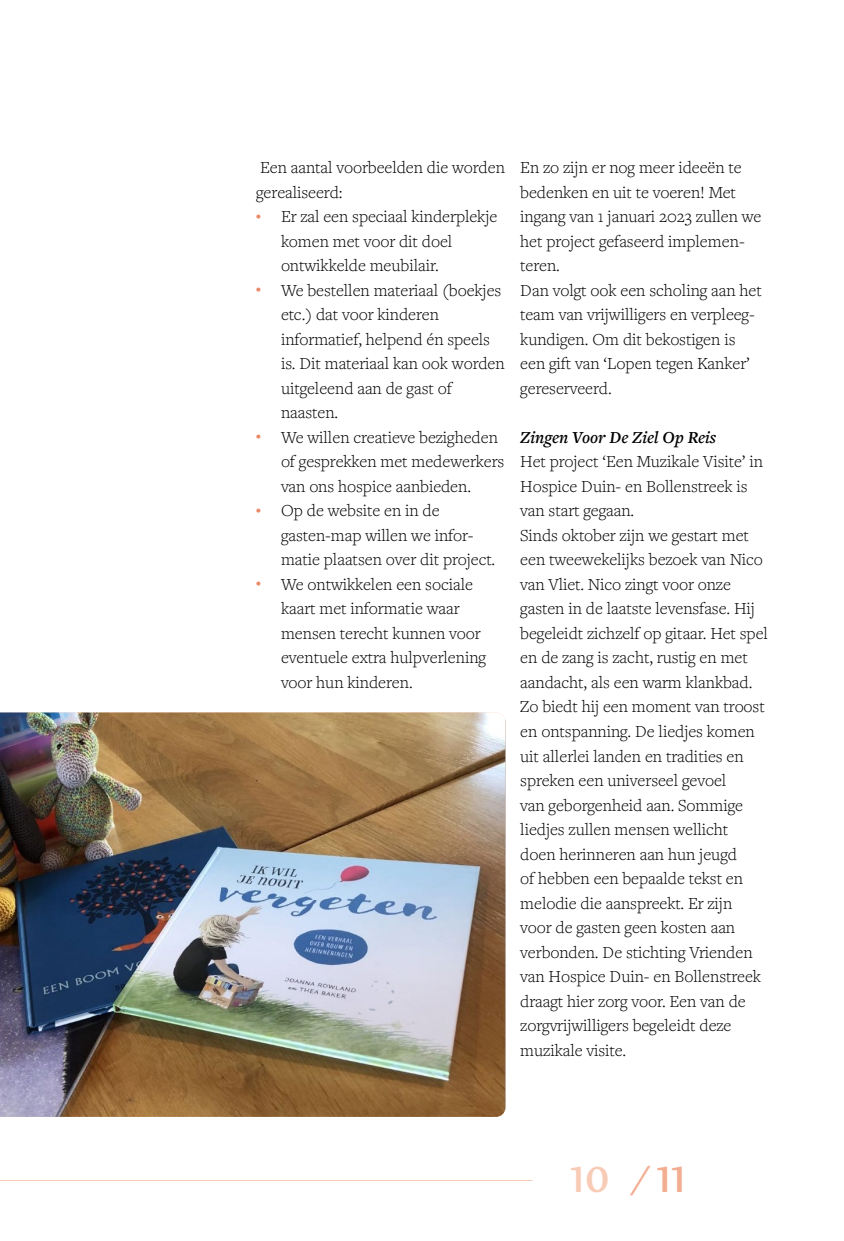
<style>
.page{position:relative;width:844px;height:1241px;background:#fff}
.page>*{position:absolute;margin:0;border:0;box-sizing:border-box;transform-origin:0 0}
.t1{font:700 35px "P22 Mackinac Pro";color:#f3ae92}
.t2{font:300 17.5px/24.5px "Freight Text Pro";letter-spacing:-.005em;color:#000}
.t3{font:italic 600 17.5px "Freight Text Pro";letter-spacing:-.005em;color:#000}
.s1{color:#f8cbb7}
</style>
<div class="page">
<hr style="left:0;top:1179px;width:532px;height:1px;background:#f8cbb7">
<img style="left:0;top:712px;width:505px;height:404px">
<p class="t2" style="left:256px;top:155px;width:250px">Een aantal voorbeelden die worden gerealiseerd:</p>
<p class="t2" style="left:281px;top:204px;width:218px;text-indent:-25px"><sup>•</sup> Er zal een speciaal kinderplekje komen met voor dit doel ontwikkelde meubilair.</p>
<p class="t2" style="left:281px;top:277px;width:225px;text-indent:-25px"><sup>•</sup> We bestellen materiaal (boekjes etc.) dat voor kinderen informatief, helpend én speels is. Dit materiaal kan ook worden uitgeleend aan de gast of naasten.</p>
<p class="t2" style="left:281px;top:424px;width:225px;text-indent:-25px"><sup>•</sup> We willen creatieve bezigheden of gesprekken met medewerkers van ons hospice aanbieden.</p>
<p class="t2" style="left:281px;top:498px;width:216px;text-indent:-25px"><sup>•</sup> Op de website en in de gasten-map willen we infor&shy;matie plaatsen over dit project.</p>
<p class="t2" style="left:281px;top:571px;width:206px;text-indent:-25px"><sup>•</sup> We ontwikkelen een sociale kaart met informatie waar mensen terecht kunnen voor eventuele extra hulpverlening voor hun kinderen.</p>
<p class="t2" style="left:520px;top:155px;width:243px">En zo zijn er nog meer ideeën te bedenken en uit te voeren! Met ingang van 1 januari 2023 zullen we het project gefaseerd implemen&shy;teren.<br>Dan volgt ook een scholing aan het team van vrijwilligers en verpleeg&shy;kundigen. Om dit bekostigen is een gift van ‘Lopen tegen Kanker’ gereserveerd.</p>
<p class="t3" style="left:520px;top:425px;width:197px">Zingen Voor De Ziel Op Reis</p>
<p class="t2" style="left:520px;top:449px;width:249px">Het project ‘Een Muzikale Visite’ in<br>Hospice Duin- en Bollenstreek is van start gegaan.<br>Sinds oktober zijn we gestart met een tweewekelijks bezoek van Nico van Vliet. Nico zingt voor onze gasten in de laatste levensfase. Hij begeleidt zichzelf op gitaar. Het spel en de zang is zacht, rustig en met aandacht, als een warm klankbad.<br>Zo biedt hij een moment van troost en ontspanning. De liedjes komen uit allerlei landen en tradities en spreken een universeel gevoel<br>van geborgenheid aan. Sommige liedjes zullen mensen wellicht doen herinneren aan hun jeugd<br>of hebben een bepaalde tekst en melodie die aanspreekt. Er zijn voor de gasten geen kosten aan verbonden. De stichting Vrienden van Hospice Duin- en Bollenstreek draagt hier zorg voor. Een van de zorgvrijwilligers begeleidt deze muzikale visite.</p>
<h1 class="t1" style="left:570px;top:1159px;width:116px"><span class="s1">10</span> / 11</h1>
</div>
